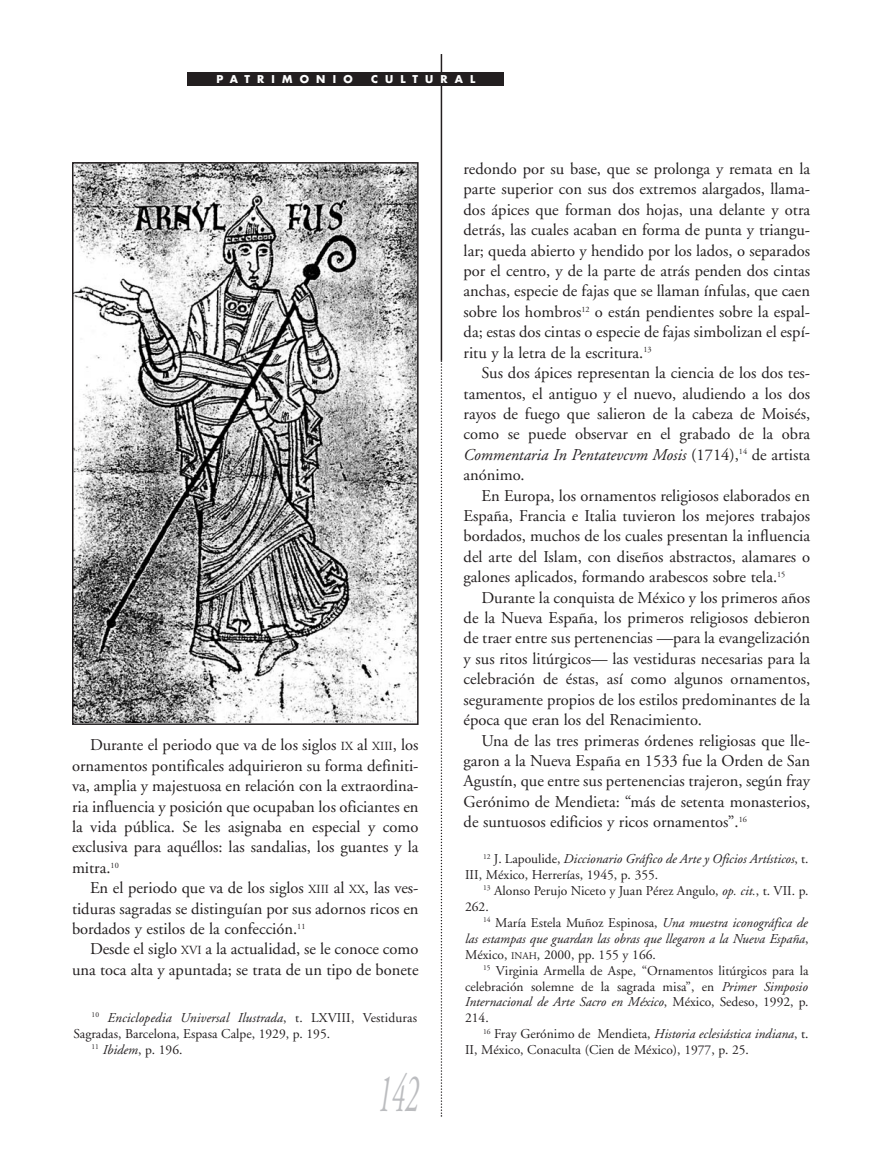
<style>
.page{position:relative;width:893px;height:1170px;background:#fff}
.page>*{position:absolute;margin:0;border:0;box-sizing:border-box;transform-origin:0 0}
.t1{font:italic 54px "Adobe Garamond";color:#bcbdc0;scale:.5 1}
.t2{font:16.5px/20.4px "Adobe Garamond";color:#231f20;text-align:justify}
.t3{font:13.5px/15.9px "Adobe Garamond";color:#231f20}
.t4{font:italic 13.5px/15.9px "Adobe Garamond";color:#231f20;text-align:justify}
.t5{font:700 10.5px "Futura";letter-spacing:.685em;color:#fff}
.s1{font-size:12.3px}
.s2{font-style:normal}
.s3{font-style:italic}
.s4{font-style:normal;font-size:10.2px}
</style>
<div class="page">
<hr style="left:441px;top:54px;width:1px;height:306px;background:#231f20">
<svg style="left:441px;top:360px;width:1px;height:756px"></svg>
<div style="left:188px;top:72px;width:316px;height:14px;background:#231f20"></div>
<img style="left:75px;top:165px;width:341px;height:557px">
<div style="left:72px;top:162px;width:347px;height:563px;border:2px solid #231f20"></div>
<p class="t5" style="left:216px;top:74px;width:138px">PATRIMONIO</p>
<p class="t5" style="left:371px;top:74px;width:106px">CULTURAL</p>
<p class="t2" style="left:72px;top:736px;width:348px;text-indent:18px">Durante el periodo que va de los siglos <span class="s1">IX</span> al <span class="s1">XIII</span>, los ornamentos pontificales adquirieron su forma definiti&shy;va, amplia y majestuosa en relación con la extraordina&shy;ria influencia y posición que ocupaban los oficiantes en la vida pública. Se les asignaba en especial y como exclusiva para aquéllos: las sandalias, los guantes y la mitra.<sup>10</sup></p>
<p class="t2" style="left:72px;top:879px;width:348px;text-indent:18px">En el periodo que va de los siglos <span class="s1">XIII</span> al <span class="s1">XX</span>, las ves&shy;tiduras sagradas se distinguían por sus adornos ricos en bordados y estilos de la confección.<sup>11</sup></p>
<p class="t2" style="left:72px;top:940px;width:348px;text-align:right">Desde el siglo <span class="s1">XVI</span> a la actualidad, se le conoce como una toca alta y apuntada; se trata de un tipo de bonete</p>
<p class="t4" style="left:92px;top:1010px;width:327px"><sup>10</sup> Enciclopedia Universal Ilustrada<span class="s2">, t. LXVIII, Vestiduras</span></p>
<p class="t3" style="left:73px;top:1026px;width:258px">Sagradas, Barcelona, Espasa Calpe, 1929, p. 195.</p>
<p class="t3" style="left:92px;top:1042px;width:92px"><sup>11</sup> <span class="s3">Ibidem</span>, p. 196.</p>
<h1 class="t1" style="left:378px;top:1071px;width:83px">142</h1>
<p class="t2" style="left:464px;top:160px;width:348px">redondo por su base, que se prolonga y remata en la parte superior con sus dos extremos alargados, llama&shy;dos ápices que forman dos hojas, una delante y otra detrás, las cuales acaban en forma de punta y triangu&shy;lar; queda abierto y hendido por los lados, o separados por el centro, y de la parte de atrás penden dos cintas anchas, especie de fajas que se llaman ínfulas, que caen sobre los hombros<sup>12</sup> o están pendientes sobre la espal&shy;da; estas dos cintas o especie de fajas simbolizan el espí&shy;ritu y la letra de la escritura.<sup>13</sup></p>
<p class="t2" style="left:464px;top:364px;width:348px;text-indent:18px">Sus dos ápices representan la ciencia de los dos tes&shy;tamentos, el antiguo y el nuevo, aludiendo a los dos rayos de fuego que salieron de la cabeza de Moisés, como se puede observar en el grabado de la obra <span class="s3">Commentaria In Pentatevcvm Mosis</span> (1714),<sup>14</sup> de artista anónimo.</p>
<p class="t2" style="left:464px;top:486px;width:348px;text-indent:18px">En Europa, los ornamentos religiosos elaborados en España, Francia e Italia tuvieron los mejores trabajos bordados, muchos de los cuales presentan la influencia del arte del Islam, con diseños abstractos, alamares o galones aplicados, formando arabescos sobre tela.<sup>15</sup></p>
<p class="t2" style="left:464px;top:588px;width:348px;text-indent:18px">Durante la conquista de México y los primeros años de la Nueva España, los primeros religiosos debieron de traer entre sus pertenencias —para la evangelización y sus ritos litúrgicos— las vestiduras necesarias para la celebración de éstas, así como algunos ornamentos, seguramente propios de los estilos predominantes de la época que eran los del Renacimiento.</p>
<p class="t2" style="left:464px;top:731px;width:348px;text-indent:18px">Una de las tres primeras órdenes religiosas que lle&shy;garon a la Nueva España en 1533 fue la Orden de San Agustín, que entre sus pertenencias trajeron, según fray Gerónimo de Mendieta: “más de setenta monasterios, de suntuosos edificios y ricos ornamentos”.<sup>16</sup></p>
<p class="t3" style="left:465px;top:852px;width:345px;text-indent:18px"><sup>12</sup> J. Lapoulide, <span class="s3">Diccionario Gráfico de Arte y Oficios Artísticos</span>, t.<br>III, México, Herrerías, 1945, p. 355.</p>
<p class="t3" style="left:465px;top:884px;width:345px;text-indent:18px"><sup>13</sup> Alonso Perujo Niceto y Juan Pérez Angulo, <span class="s3">op. cit.</span>, t. VII. p.<br>262.</p>
<p class="t4" style="left:465px;top:915px;width:345px;text-indent:18px"><sup>14</sup> <span class="s2">María Estela Muñoz Espinosa,</span> Una muestra iconográfica de las estampas que guardan las obras que llegaron a la Nueva España<span class="s2">, México,</span> <span class="s4">INAH</span><span class="s2">, 2000, pp. 155 y 166.</span></p>
<p class="t3" style="left:465px;top:963px;width:345px;text-align:justify;text-indent:18px"><sup>15</sup> Virginia Armella de Aspe, “Ornamentos litúrgicos para la celebración solemne de la sagrada misa”, en <span class="s3">Primer Simposio Internacional de Arte Sacro en México</span>, México, Sedeso, 1992, p.<br>214.</p>
<p class="t3" style="left:465px;top:1027px;width:345px;text-indent:18px"><sup>16</sup> Fray Gerónimo de Mendieta, <span class="s3">Historia eclesiástica indiana</span>, t.<br>II, México, Conaculta (Cien de México), 1977, p. 25.</p>
</div>
